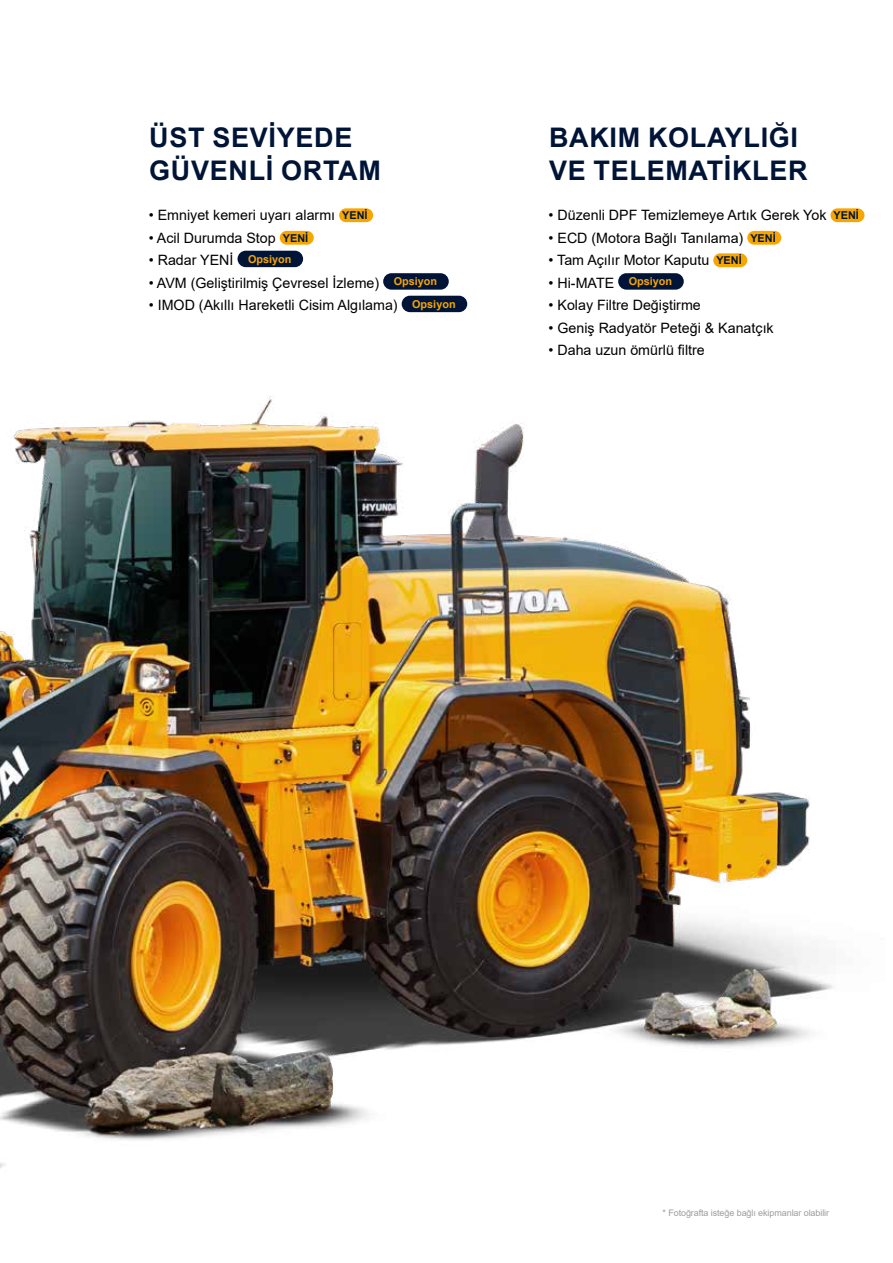
<style>
.page{position:relative;width:893px;height:1263px;background:#fff}
.page>*{position:absolute;margin:0;border:0;box-sizing:border-box;transform-origin:0 0}
.t1{font:700 27px/32.4px "Arial";letter-spacing:.025em;color:#001437}
.t2{font:14.25px "Arial";color:#000}
.t3{font:9px "Arial";letter-spacing:-.01em;color:#9d9d9c}
.s1{font-weight:700;font-size:10.8px;color:#001437}
</style>
<div class="page">
<img style="left:0;top:250px;width:833px;height:918px">
<div style="left:830px;top:208px;width:34px;height:14px;background:#f7a600;border-radius:7px"></div>
<div style="left:747px;top:231px;width:34px;height:14px;background:#f7a600;border-radius:7px"></div>
<div style="left:713px;top:253px;width:34px;height:14px;background:#f7a600;border-radius:7px"></div>
<div style="left:618px;top:273px;width:66px;height:17px;background:#001437;border-radius:8px"></div>
<div style="left:339px;top:208px;width:34px;height:14px;background:#f7a600;border-radius:7px"></div>
<div style="left:280px;top:231px;width:34px;height:14px;background:#f7a600;border-radius:7px"></div>
<div style="left:237px;top:251px;width:66px;height:16px;background:#001437;border-radius:8px"></div>
<div style="left:383px;top:273px;width:66px;height:17px;background:#001437;border-radius:8px"></div>
<div style="left:402px;top:296px;width:65px;height:16px;background:#001437;border-radius:8px"></div>
<h1 class="t1" style="left:149px;top:122px;width:233px">ÜST SEVİYEDE<br>GÜVENLİ ORTAM</h1>
<p class="t2" style="left:149px;top:205px;width:220px">• Emniyet kemeri uyarı alarmı <span class="s1">YENİ</span></p>
<p class="t2" style="left:149px;top:228px;width:161px">• Acil Durumda Stop <span class="s1">YENİ</span></p>
<p class="t2" style="left:149px;top:250px;width:144px">• Radar YENİ <sup>Opsiyon</sup></p>
<p class="t2" style="left:149px;top:273px;width:290px">• AVM (Geliştirilmiş Çevresel İzleme) <sup>Opsiyon</sup></p>
<p class="t2" style="left:149px;top:295px;width:308px">• IMOD (Akıllı Hareketli Cisim Algılama) <sup>Opsiyon</sup></p>
<h1 class="t1" style="left:549px;top:122px;width:260px">BAKIM KOLAYLIĞI<br>VE TELEMATİKLER</h1>
<p class="t2" style="left:549px;top:205px;width:312px">• Düzenli DPF Temizlemeye Artık Gerek Yok <span class="s1">YENİ</span></p>
<p class="t2" style="left:549px;top:228px;width:229px">• ECD (Motora Bağlı Tanılama) <span class="s1">YENİ</span></p>
<p class="t2" style="left:549px;top:250px;width:195px">• Tam Açılır Motor Kaputu <span class="s1">YENİ</span></p>
<p class="t2" style="left:549px;top:273px;width:125px">• Hi-MATE <sup>Opsiyon</sup></p>
<p class="t2" style="left:549px;top:295px;width:154px">• Kolay Filtre Değiştirme</p>
<p class="t2" style="left:549px;top:318px;width:227px">• Geniş Radyatör Peteği &amp; Kanatçık</p>
<p class="t2" style="left:549px;top:340px;width:158px">• Daha uzun ömürlü filtre</p>
<p class="t3" style="left:663px;top:1207px;width:168px">* Fotoğrafta isteğe bağlı ekipmanlar olabilir</p>
</div>
